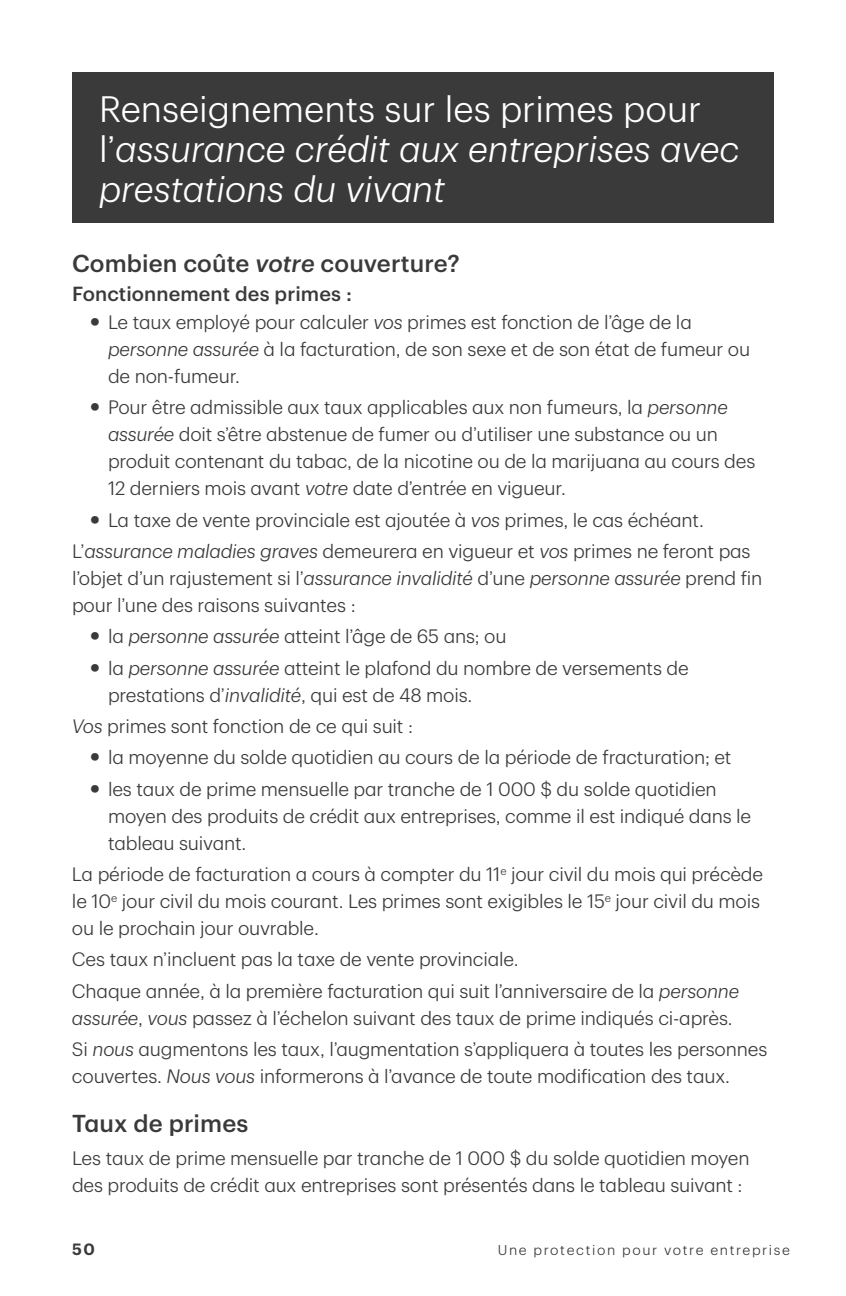
<style>
.page{position:relative;width:846px;height:1296px;background:#fff}
.page>*{position:absolute;margin:0;border:0;box-sizing:border-box;transform-origin:0 0}
.t1{font:italic 300 36px/40px "TD Graphik";color:#fff}
.t2{font:500 24px "TD Graphik";letter-spacing:.005em;color:#393a39}
.t3{font:500 20px "TD Graphik";letter-spacing:.005em;color:#393a39}
.t4{font:300 19px/27px "TD Graphik";letter-spacing:-.01em;color:#393a39}
.t5{font:600 16px "TD Graphik";color:#393a39}
.t6{font:300 14px "TD Graphik";letter-spacing:.115em;color:#393a39}
.s1{font-style:normal}
.s2{font-style:italic}
.s3{font-weight:500;font-size:30px}
</style>
<div class="page">
<div style="left:72px;top:72px;width:702px;height:151px;background:#393a39"></div>
<h2 class="t1" style="left:99px;top:86px;width:642px"><span class="s1">Renseignements sur les primes pour l’</span>assurance crédit aux entreprises avec prestations du vivant</h2>
<h3 class="t2" style="left:72px;top:245px;width:389px">Combien coûte <span class="s2">votre</span> couverture?</h3>
<h4 class="t3" style="left:72px;top:278px;width:281px">Fonctionnement des primes :</h4>
<p class="t4" style="left:108px;top:307px;width:644px;text-indent:-18px"><span class="s3">•</span> Le taux employé pour calculer <span class="s2">vos</span> primes est fonction de l’âge de la <span class="s2">personne assurée</span> à la facturation, de son sexe et de son état de fumeur ou de non-fumeur.</p>
<p class="t4" style="left:108px;top:393px;width:649px;text-indent:-18px"><span class="s3">•</span> Pour être admissible aux taux applicables aux non fumeurs, la <span class="s2">personne assurée</span> doit s’être abstenue de fumer ou d’utiliser une substance ou un produit contenant du tabac, de la nicotine ou de la marijuana au cours des 12 derniers mois avant <span class="s2">votre</span> date d’entrée en vigueur.</p>
<p class="t4" style="left:90px;top:505px;width:615px"><span class="s3">•</span> La taxe de vente provinciale est ajoutée à <span class="s2">vos</span> primes, le cas échéant.</p>
<p class="t4" style="left:72px;top:536px;width:692px">L’<span class="s2">assurance maladies graves</span> demeurera en vigueur et <span class="s2">vos</span> primes ne feront pas l’objet d’un rajustement si l’<span class="s2">assurance invalidité</span> d’une <span class="s2">personne assurée</span> prend fin pour l’une des raisons suivantes :</p>
<p class="t4" style="left:90px;top:622px;width:418px"><span class="s3">•</span> la <span class="s2">personne assurée</span> atteint l’âge de 65 ans; ou</p>
<p class="t4" style="left:108px;top:653px;width:582px;text-indent:-18px"><span class="s3">•</span> la <span class="s2">personne assurée</span> atteint le plafond du nombre de versements de prestations d’<span class="s2">invalidité</span>, qui est de 48 mois.</p>
<p class="t4" style="left:72px;top:711px;width:343px"><span class="s2">Vos</span> primes sont fonction de ce qui suit :</p>
<p class="t4" style="left:90px;top:742px;width:643px"><span class="s3">•</span> la moyenne du solde quotidien au cours de la période de fracturation; et</p>
<p class="t4" style="left:108px;top:774px;width:645px;text-indent:-18px"><span class="s3">•</span> les taux de prime mensuelle par tranche de 1 000 $ du solde quotidien moyen des produits de crédit aux entreprises, comme il est indiqué dans le tableau suivant.</p>
<p class="t4" style="left:72px;top:859px;width:693px">La période de facturation a cours à compter du 11<sup>e</sup> jour civil du mois qui précède le 10<sup>e</sup> jour civil du mois courant. Les primes sont exigibles le 15<sup>e</sup> jour civil du mois ou le prochain jour ouvrable.</p>
<p class="t4" style="left:72px;top:944px;width:448px">Ces taux n’incluent pas la taxe de vente provinciale.</p>
<p class="t4" style="left:72px;top:976px;width:669px">Chaque année, à la première facturation qui suit l’anniversaire de la <span class="s2">personne assurée</span>, <span class="s2">vous</span> passez à l’échelon suivant des taux de prime indiqués ci-après.</p>
<p class="t4" style="left:72px;top:1034px;width:697px">Si <span class="s2">nous</span> augmentons les taux, l’augmentation s’appliquera à toutes les personnes couvertes. <span class="s2">Nous vous</span> informerons à l’avance de toute modification des taux.</p>
<h3 class="t2" style="left:72px;top:1105px;width:178px">Taux de primes</h3>
<p class="t4" style="left:72px;top:1143px;width:679px">Les taux de prime mensuelle par tranche de 1 000 $ du solde quotidien moyen des produits de crédit aux entreprises sont présentés dans le tableau suivant :</p>
<p class="t5" style="left:72px;top:1237px;width:25px">50</p>
<p class="t6" style="left:498px;top:1240px;width:294px">Une protection pour votre entreprise</p>
</div>
